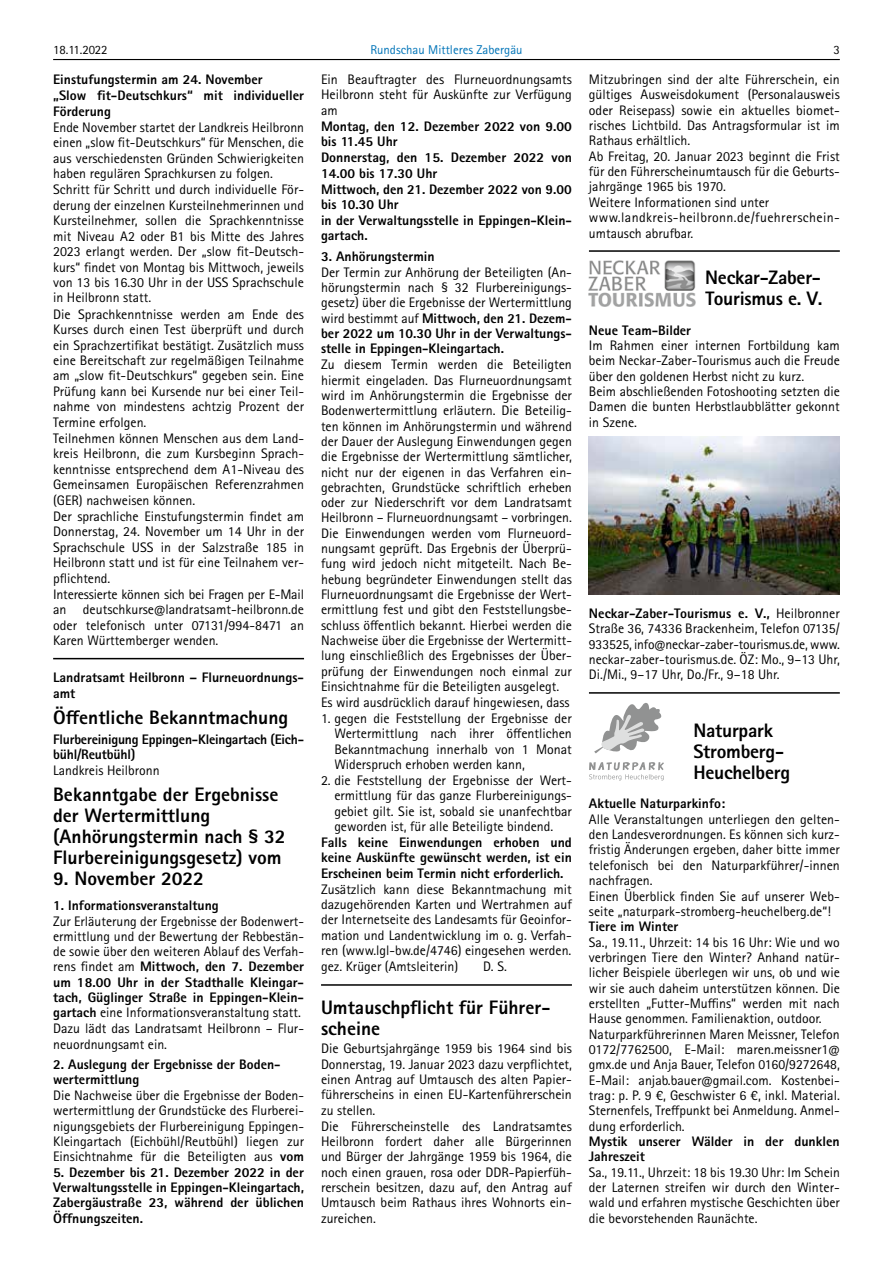
<style>
.page{position:relative;width:893px;height:1263px;background:#fff}
.page>*{position:absolute;margin:0;border:0;box-sizing:border-box;transform-origin:0 0}
.t1{font:800 19.5px/21px "Rotis Sans Serif W1 G";color:#000}
.t2{font:800 19.5px/21px "Agfa Rotis Sans Serif";letter-spacing:-.015em;color:#000}
.t3{font:13.8px/15.3px "Rotis Sans Serif W1 G";color:#000}
.t4{font:800 13.8px/15.3px "Rotis Sans Serif W1 G";color:#000}
.t5{font:12.75px "Rotis Sans Serif W1 G";color:#0074b8}
.t6{font:12.75px "Rotis Sans Serif W1 G";color:#000}
.s1{font-weight:800}
</style>
<div class="page">
<hr style="left:53px;top:59px;width:787px;height:1px;background:#000">
<hr style="left:53px;top:658px;width:251px;height:1px;background:#000">
<hr style="left:321px;top:984px;width:251px;height:2px;background:#000">
<hr style="left:589px;top:250px;width:251px;height:2px;background:#000">
<hr style="left:589px;top:692px;width:251px;height:2px;background:#000">
<img style="left:589px;top:260px;width:106px;height:46px">
<img style="left:589px;top:437px;width:251px;height:157px">
<svg style="left:594px;top:703px;width:68px;height:50px"></svg>
<svg style="left:589px;top:762px;width:75px;height:18px"></svg>
<p class="t6" style="left:53px;top:42px;width:56px">18.11.2022</p>
<p class="t5" style="left:370px;top:42px;width:154px">Rundschau Mittleres Zabergäu</p>
<p class="t6" style="left:833px;top:42px;width:8px">3</p>
<p class="t4" style="left:53px;top:71px;width:252px;line-height:15.8px">Einstufungstermin am 24. November<br>„Slow fit-Deutschkurs“ mit individueller<br>Förderung</p>
<p class="t3" style="left:53px;top:119px;width:252px">Ende November startet der Landkreis Heilbronn einen „slow fit-Deutschkurs“ für Menschen, die aus verschiedensten Gründen Schwierigkeiten haben regulären Sprachkursen zu folgen.<br>Schritt für Schritt und durch individuelle För&shy;derung der einzelnen Kursteilnehmerinnen und Kursteilnehmer, sollen die Sprachkenntnisse mit Niveau A2 oder B1 bis Mitte des Jahres 2023 erlangt werden. Der „slow fit-Deutsch&shy;kurs“ findet von Montag bis Mittwoch, jeweils von 13 bis 16.30 Uhr in der USS Sprachschule in Heilbronn statt.<br>Die Sprachkenntnisse werden am Ende des Kurses durch einen Test überprüft und durch ein Sprachzertifikat bestätigt. Zusätzlich muss eine Bereitschaft zur regelmäßigen Teilnahme am „slow fit-Deutschkurs“ gegeben sein. Eine Prüfung kann bei Kursende nur bei einer Teil&shy;nahme von mindestens achtzig Prozent der Termine erfolgen.<br>Teilnehmen können Menschen aus dem Land&shy;kreis Heilbronn, die zum Kursbeginn Sprach&shy;kenntnisse entsprechend dem A1-Niveau des Gemeinsamen Europäischen Referenzrahmen (GER) nachweisen können.<br>Der sprachliche Einstufungstermin findet am Donnerstag, 24. November um 14 Uhr in der Sprachschule USS in der Salzstraße 185 in Heilbronn statt und ist für eine Teilnahem ver&shy;pflichtend.<br>Interessierte können sich bei Fragen per E-Mail an deutschkurse@landratsamt-heilbronn.de oder telefonisch unter 07131/994-8471 an Karen Württemberger wenden.</p>
<p class="t4" style="left:53px;top:670px;width:252px">Landratsamt Heilbronn – Flurneuordnungs&shy;amt</p>
<h1 class="t1" style="left:53px;top:706px;width:237px">Öffentliche Bekanntmachung</h1>
<p class="t4" style="left:53px;top:731px;width:251px">Flurbereinigung Eppingen-Kleingartach (Eich&shy;bühl/Reutbühl)</p>
<p class="t3" style="left:53px;top:763px;width:108px">Landkreis Heilbronn</p>
<h1 class="t1" style="left:53px;top:784px;width:234px">Bekanntgabe der Ergebnisse der Wertermittlung (Anhörungstermin nach § 32<br>Flurbereinigungsgesetz) vom</h1>
<h1 class="t1" style="left:53px;top:868px;width:152px">9. November 2022</h1>
<p class="t4" style="left:53px;top:897px;width:167px">1. Informationsveranstaltung</p>
<p class="t3" style="left:53px;top:913px;width:252px">Zur Erläuterung der Ergebnisse der Bodenwert&shy;ermittlung und der Bewertung der Rebbestän&shy;de sowie über den weiteren Ablauf des Verfah&shy;rens findet am <span class="s1">Mittwoch, den 7. Dezember um 18.00 Uhr in der Stadthalle Kleingar&shy;tach, Güglinger Straße in Eppingen-Klein&shy;gartach</span> eine Informationsveranstaltung statt.<br>Dazu lädt das Landratsamt Heilbronn – Flur&shy;neuordnungsamt ein.</p>
<p class="t4" style="left:53px;top:1056px;width:228px">2. Auslegung der Ergebnisse der Boden&shy;wertermittlung</p>
<p class="t3" style="left:53px;top:1088px;width:252px;text-align:justify">Die Nachweise über die Ergebnisse der Boden&shy;wertermittlung der Grundstücke des Flurberei&shy;nigungsgebiets der Flurbereinigung Eppingen-Kleingartach (Eichbühl/Reutbühl) liegen zur Einsichtnahme für die Beteiligten aus <span class="s1">vom</span></p>
<p class="t4" style="left:53px;top:1164px;width:252px;text-align:justify">5. Dezember bis 21. Dezember 2022 in der Verwaltungsstelle in Eppingen-Kleingartach, Zabergäustraße 23, während der üblichen Öffnungszeiten.</p>
<p class="t3" style="left:321px;top:72px;width:252px;text-align:justify">Ein Beauftragter des Flurneuordnungsamts Heilbronn steht für Auskünfte zur Verfügung am</p>
<p class="t4" style="left:321px;top:118px;width:252px">Montag, den 12. Dezember 2022 von 9.00 bis 11.45 Uhr<br>Donnerstag, den 15. Dezember 2022 von<br>14.00 bis 17.30 Uhr<br>Mittwoch, den 21. Dezember 2022 von 9.00 bis 10.30 Uhr<br>in der Verwaltungsstelle in Eppingen-Klein&shy;gartach.</p>
<p class="t4" style="left:321px;top:248px;width:115px">3. Anhörungstermin</p>
<p class="t3" style="left:321px;top:265px;width:252px;text-align:justify">Der Termin zur Anhörung der Beteiligten (An&shy;hörungstermin nach § 32 Flurbereinigungs&shy;gesetz) über die Ergebnisse der Wertermittlung wird bestimmt auf <span class="s1">Mittwoch, den 21. Dezem&shy;ber 2022 um 10.30 Uhr in der Verwaltungs&shy;stelle in Eppingen-Kleingartach.</span></p>
<p class="t3" style="left:321px;top:357px;width:252px">Zu diesem Termin werden die Beteiligten hiermit eingeladen. Das Flurneuordnungsamt wird im Anhörungstermin die Ergebnisse der Bodenwertermittlung erläutern. Die Beteilig&shy;ten können im Anhörungstermin und während der Dauer der Auslegung Einwendungen gegen die Ergebnisse der Wertermittlung sämtlicher, nicht nur der eigenen in das Verfahren ein&shy;gebrachten, Grundstücke schriftlich erheben oder zur Niederschrift vor dem Landratsamt Heilbronn – Flurneuordnungsamt – vorbringen.<br>Die Einwendungen werden vom Flurneuord&shy;nungsamt geprüft. Das Ergebnis der Überprü&shy;fung wird jedoch nicht mitgeteilt. Nach Be&shy;hebung begründeter Einwendungen stellt das Flurneuordnungsamt die Ergebnisse der Wert&shy;ermittlung fest und gibt den Feststellungsbe&shy;schluss öffentlich bekannt. Hierbei werden die Nachweise über die Ergebnisse der Wertermitt&shy;lung einschließlich des Ergebnisses der Über&shy;prüfung der Einwendungen noch einmal zur Einsichtnahme für die Beteiligten ausgelegt.<br>Es wird ausdrücklich darauf hingewiesen, dass</p>
<p class="t3" style="left:334px;top:711px;width:239px;text-align:justify;text-indent:-13px">1. gegen die Feststellung der Ergebnisse der Wertermittlung nach ihrer öffentlichen Bekanntmachung innerhalb von 1 Monat Widerspruch erhoben werden kann,</p>
<p class="t3" style="left:334px;top:773px;width:239px;text-align:justify;text-indent:-13px">2. die Feststellung der Ergebnisse der Wert&shy;ermittlung für das ganze Flurbereinigungs&shy;gebiet gilt. Sie ist, sobald sie unanfechtbar geworden ist, für alle Beteiligte bindend.</p>
<p class="t4" style="left:321px;top:834px;width:252px;text-align:justify">Falls keine Einwendungen erhoben und keine Auskünfte gewünscht werden, ist ein Erscheinen beim Termin nicht erforderlich.</p>
<p class="t3" style="left:321px;top:881px;width:252px;text-align:justify">Zusätzlich kann diese Bekanntmachung mit dazugehörenden Karten und Wertrahmen auf der Internetseite des Landesamts für Geoinfor&shy;mation und Landentwicklung im o. g. Verfah&shy;ren (www.lgl-bw.de/4746) eingesehen werden. gez. Krüger (Amtsleiterin)</p>
<p class="t3" style="left:589px;top:72px;width:252px">Mitzubringen sind der alte Führerschein, ein gültiges Ausweisdokument (Personalausweis oder Reisepass) sowie ein aktuelles biomet&shy;risches Lichtbild. Das Antragsformular ist im Rathaus erhältlich.<br>Ab Freitag, 20. Januar 2023 beginnt die Frist für den Führerscheinumtausch für die Geburts&shy;jahrgänge 1965 bis 1970.<br>Weitere Informationen sind unter www.landkreis-heilbronn.de/fuehrerschein&shy;umtausch abrufbar.</p>
<h1 class="t2" style="left:705px;top:267px;width:119px">Neckar-Zaber-<br>Tourismus e. V.</h1>
<p class="t4" style="left:589px;top:322px;width:104px">Neue Team-Bilder</p>
<p class="t3" style="left:589px;top:338px;width:252px">Im Rahmen einer internen Fortbildung kam beim Neckar-Zaber-Tourismus auch die Freude über den goldenen Herbst nicht zu kurz.<br>Beim abschließenden Fotoshooting setzten die Damen die bunten Herbstlaubblätter gekonnt in Szene.</p>
<p class="t3" style="left:589px;top:606px;width:252px;text-align:justify"><span class="s1">Neckar-Zaber-Tourismus e. V.,</span> Heilbronner Straße 36, 74336 Brackenheim, Telefon 07135/ 933525, info@neckar-zaber-tourismus.de, www. neckar-zaber-tourismus.de. ÖZ: Mo., 9–13 Uhr, Di./Mi., 9–17 Uhr, Do./Fr., 9–18 Uhr.</p>
<h1 class="t2" style="left:693px;top:720px;width:98px">Naturpark<br>Stromberg-<br>Heuchelberg</h1>
<p class="t4" style="left:589px;top:796px;width:138px">Aktuelle Naturparkinfo:</p>
<p class="t3" style="left:589px;top:812px;width:252px">Alle Veranstaltungen unterliegen den gelten&shy;den Landesverordnungen. Es können sich kurz&shy;fristig Änderungen ergeben, daher bitte immer telefonisch bei den Naturparkführer/-innen nachfragen.<br>Einen Überblick finden Sie auf unserer Web&shy;seite „naturpark-stromberg-heuchelberg.de“!</p>
<p class="t4" style="left:589px;top:919px;width:91px">Tiere im Winter</p>
<p class="t3" style="left:589px;top:934px;width:252px">Sa., 19.11., Uhrzeit: 14 bis 16 Uhr: Wie und wo verbringen Tiere den Winter? Anhand natür&shy;licher Beispiele überlegen wir uns, ob und wie wir sie auch daheim unterstützen können. Die erstellten „Futter-Muffins“ werden mit nach Hause genommen. Familienaktion, outdoor.<br>Naturparkführerinnen Maren Meissner, Telefon 0172/7762500, E-Mail: maren.meissner1@ gmx.de und Anja Bauer, Telefon 0160/9272648, E-Mail: anjab.bauer@gmail.com. Kostenbei&shy;trag: p. P. 9 €, Geschwister 6 €, inkl. Material.<br>Sternenfels, Treffpunkt bei Anmeldung. Anmel&shy;dung erforderlich.</p>
<p class="t4" style="left:589px;top:1133px;width:252px">Mystik unserer Wälder in der dunklen<br>Jahreszeit</p>
<p class="t3" style="left:589px;top:1164px;width:252px;text-align:justify">Sa., 19.11., Uhrzeit: 18 bis 19.30 Uhr: Im Schein der Laternen streifen wir durch den Winter&shy;wald und erfahren mystische Geschichten über die bevorstehenden Raunächte.</p>
<p class="t3" style="left:483px;top:959px;width:25px">D. S.</p>
<h1 class="t1" style="left:321px;top:997px;width:229px">Umtauschpflicht für Führer&shy;scheine</h1>
<p class="t3" style="left:321px;top:1041px;width:252px">Die Geburtsjahrgänge 1959 bis 1964 sind bis Donnerstag, 19. Januar 2023 dazu verpflichtet, einen Antrag auf Umtausch des alten Papier&shy;führerscheins in einen EU-Kartenführerschein zu stellen.<br>Die Führerscheinstelle des Landratsamtes Heilbronn fordert daher alle Bürgerinnen und Bürger der Jahrgänge 1959 bis 1964, die noch einen grauen, rosa oder DDR-Papierfüh&shy;rerschein besitzen, dazu auf, den Antrag auf Umtausch beim Rathaus ihres Wohnorts ein&shy;zureichen.</p>
</div>
